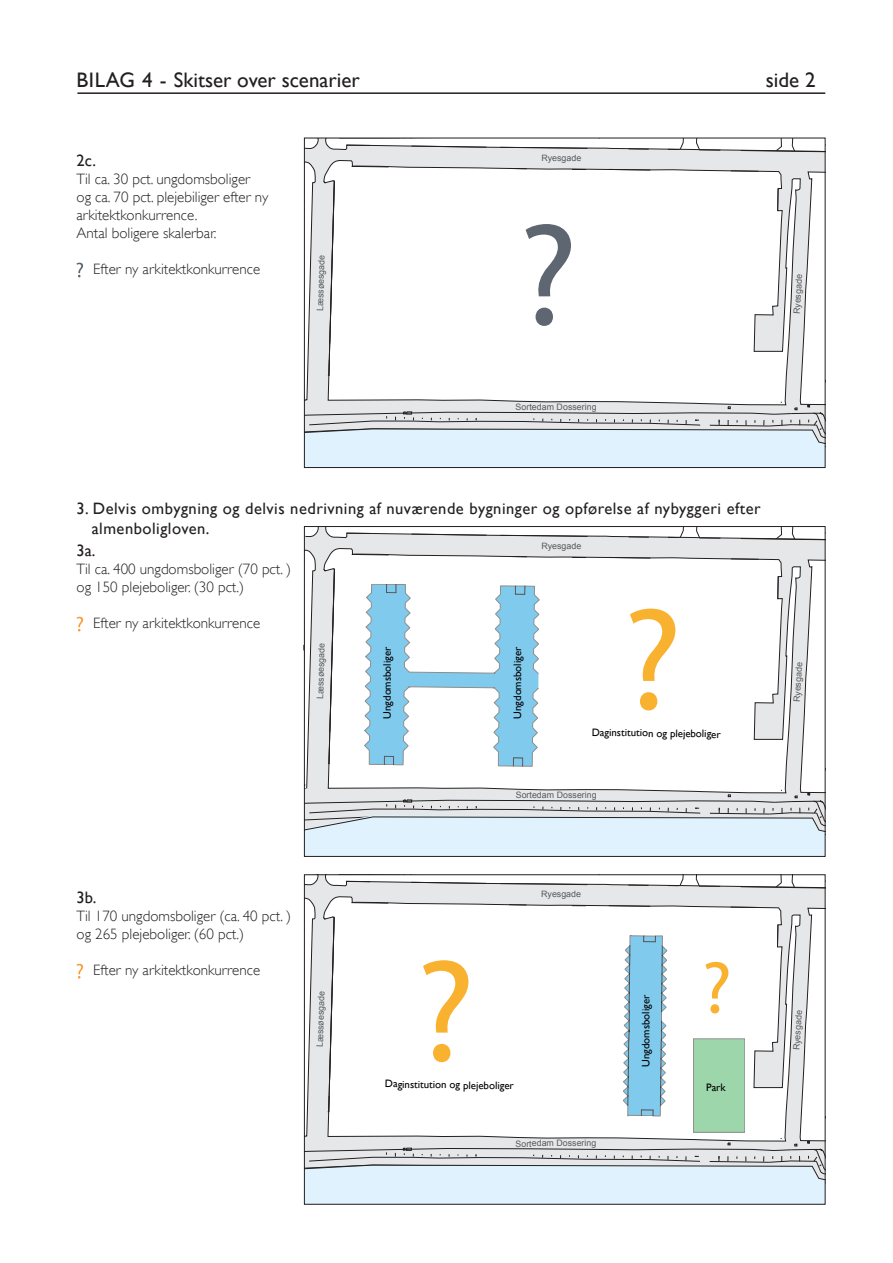
<style>
.page{position:relative;width:893px;height:1263px;background:#fff}
.page>*{position:absolute;margin:0;border:0;box-sizing:border-box;transform-origin:0 0}
.t1{font:21px "Gill Sans";color:#231f20}
.t2{font:16.5px/19.8px "Gill Sans";letter-spacing:.03em;color:#231f20}
.t3{font:300 15px/18px "Gill Sans";color:#231f20}
.t4{font:10.8px "Gill Sans";color:#000}
.t5{font:8.85px "Arial";letter-spacing:-.005em;color:#57585a}
</style>
<div class="page">
<svg style="left:306px;top:138px;width:520px;height:329px"></svg>
<svg style="left:306px;top:526px;width:520px;height:330px"></svg>
<svg style="left:306px;top:876px;width:517px;height:326px"></svg>
<hr style="left:77px;top:92px;width:748px;height:2px;background:#231f20">
<svg style="left:77px;top:964px;width:6px;height:14px"></svg>
<svg style="left:77px;top:617px;width:6px;height:14px"></svg>
<svg style="left:77px;top:263px;width:6px;height:14px"></svg>
<h1 class="t1" style="left:77px;top:71px;width:285px">BILAG 4 - Skitser over scenarier</h1>
<p class="t2" style="left:77px;top:152px;width:21px">2c.</p>
<p class="t3" style="left:77px;top:172px;width:193px">Til ca. 30 pct. ungdomsboliger og ca. 70 pct. plejebiliger efter ny arkitektkonkurrence.<br>Antal boligere skalerbar.</p>
<p class="t3" style="left:93px;top:262px;width:169px">Efter ny arkitektkonkurrence</p>
<p class="t5" style="left:316px;top:311px;width:58px;rotate:-88deg">Læssøesgade</p>
<p class="t5" style="left:541px;top:154px;width:41px;rotate:1deg">Ryesgade</p>
<p class="t5" style="left:516px;top:404px;width:82px">Sortedam Dossering</p>
<h1 class="t1" style="left:766px;top:71px;width:51px">side 2</h1>
<p class="t5" style="left:793px;top:314px;width:41px;rotate:-86deg">Ryesgade</p>
<p class="t2" style="left:92px;top:500px;width:670px;text-indent:-15px">3. Delvis ombygning og delvis nedrivning af nuværende bygninger og opførelse af nybyggeri efter almenboligloven.</p>
<p class="t2" style="left:77px;top:541px;width:20px">3a.</p>
<p class="t3" style="left:77px;top:561px;width:216px">Til ca. 400 ungdomsboliger (70 pct. ) og 150 plejeboliger. (30 pct.)</p>
<p class="t3" style="left:93px;top:615px;width:169px">Efter ny arkitektkonkurrence</p>
<p class="t5" style="left:317px;top:699px;width:58px;rotate:-88deg">Læssøesgade</p>
<p class="t2" style="left:77px;top:889px;width:21px">3b.</p>
<p class="t3" style="left:77px;top:908px;width:216px">Til 170 ungdomsboliger (ca. 40 pct. ) og 265 plejeboliger. (60 pct.)</p>
<p class="t3" style="left:93px;top:962px;width:169px">Efter ny arkitektkonkurrence</p>
<p class="t5" style="left:316px;top:1047px;width:58px;rotate:-88deg">Læssøesgade</p>
<p class="t5" style="left:541px;top:542px;width:41px;rotate:1deg">Ryesgade</p>
<p class="t4" style="left:383px;top:719px;width:73px;rotate:-90deg">Ungdomsboliger</p>
<p class="t4" style="left:513px;top:719px;width:73px;rotate:-90deg">Ungdomsboliger</p>
<p class="t4" style="left:592px;top:727px;width:130px;rotate:1deg">Daginstitution og plejeboliger</p>
<p class="t5" style="left:516px;top:792px;width:82px">Sortedam Dossering</p>
<p class="t5" style="left:541px;top:890px;width:41px;rotate:1deg">Ryesgade</p>
<p class="t4" style="left:641px;top:1067px;width:73px;rotate:-90deg">Ungdomsboliger</p>
<p class="t4" style="left:385px;top:1079px;width:130px;rotate:1deg">Daginstitution og plejeboliger</p>
<p class="t4" style="left:706px;top:1083px;width:21px">Park</p>
<p class="t5" style="left:515px;top:1140px;width:82px">Sortedam Dossering</p>
<p class="t5" style="left:793px;top:702px;width:41px;rotate:-86deg">Ryesgade</p>
<p class="t5" style="left:793px;top:1050px;width:41px;rotate:-86deg">Ryesgade</p>
</div>
